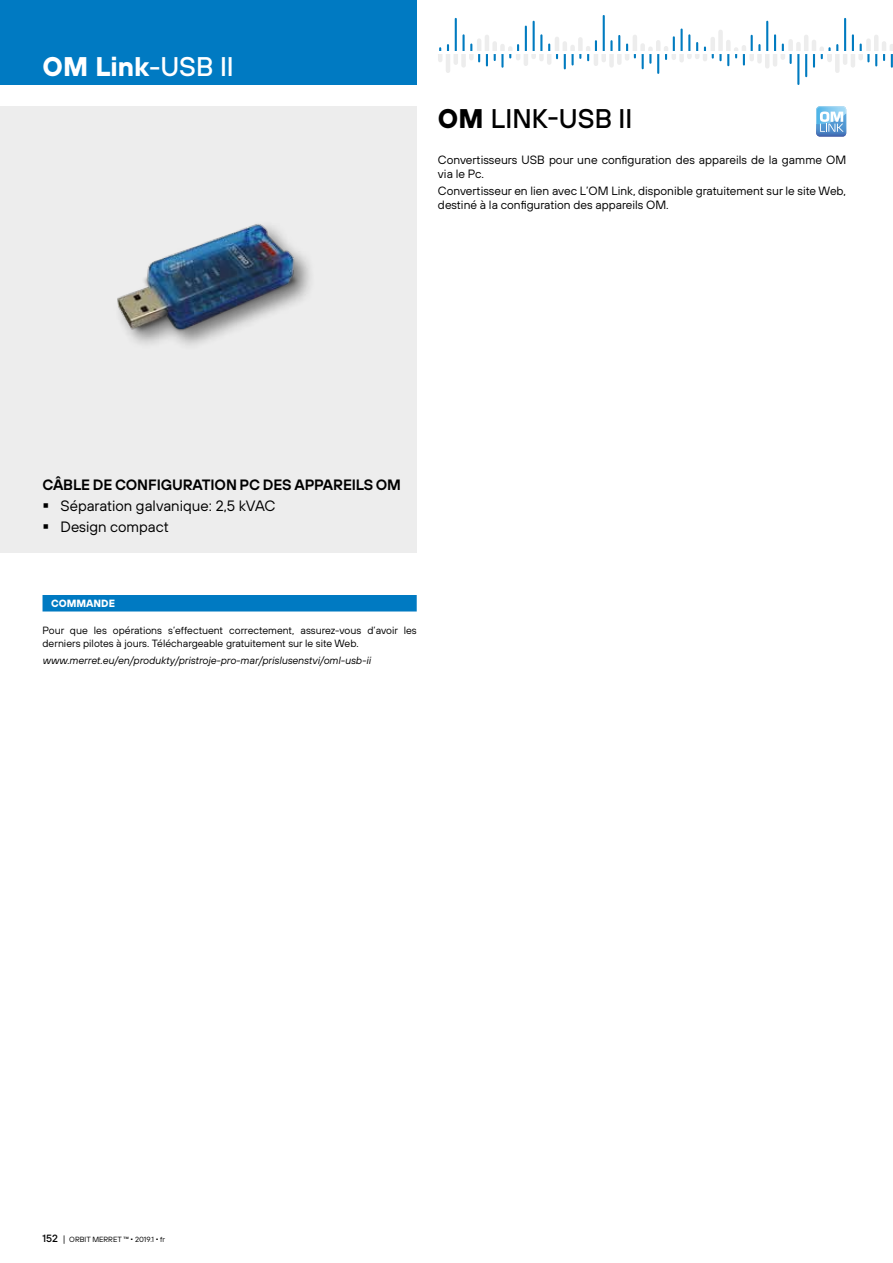
<style>
.page{position:relative;width:893px;height:1263px;background:#fff}
.page>*{position:absolute;margin:0;border:0;box-sizing:border-box;transform-origin:0 0}
.t1{font:500 27px "TT Hoves";color:#000}
.t2{font:700 27px "TT Hoves";color:#fff}
.t3{font:15px/20.9px "TT Hoves";color:#000}
.t4{font:600 15px "TT Hoves";letter-spacing:-.01em;color:#000}
.t5{font:12px/14.4px "TT Hoves";color:#000}
.t6{font:10.5px/13.5px "TT Hoves";color:#000}
.t7{font:italic 10.5px "TT Hoves";color:#000}
.t8{font:700 10.5px "TT Hoves";color:#fff}
.t9{font:7.5px "TT Hoves";color:#000}
.s1{font-weight:500}
.s2{font-weight:700}
.s3{font-weight:500;font-size:10.5px}
.s4{font-size:9px}
</style>
<div class="page">
<div style="left:0;top:0;width:417px;height:85px;background:#007ac2"></div>
<hr style="left:462px;top:35px;width:3px;height:18px;background:#007bc0">
<hr style="left:455px;top:19px;width:2px;height:34px;background:#007bc0">
<hr style="left:533px;top:22px;width:2px;height:31px;background:#007bc0">
<hr style="left:525px;top:27px;width:2px;height:26px;background:#007bc0">
<hr style="left:603px;top:16px;width:2px;height:37px;background:#007bc0">
<hr style="left:681px;top:30px;width:2px;height:23px;background:#007bc0">
<hr style="left:766px;top:22px;width:2px;height:31px;background:#007bc0">
<hr style="left:501px;top:53px;width:3px;height:14px;background:#007bc0">
<svg style="left:486px;top:54px;width:2px;height:11px"></svg>
<hr style="left:657px;top:53px;width:2px;height:20px;background:#007bc0">
<hr style="left:805px;top:53px;width:2px;height:23px;background:#007bc0">
<hr style="left:797px;top:53px;width:2px;height:31px;background:#007bc0">
<svg style="left:774px;top:35px;width:18px;height:28px"></svg>
<hr style="left:524px;top:54px;width:4px;height:10px;background:#ededed">
<div style="left:461px;top:54px;width:5px;height:11px;background:#ededed"></div>
<svg style="left:469px;top:45px;width:11px;height:16px"></svg>
<svg style="left:438px;top:45px;width:11px;height:15px"></svg>
<hr style="left:446px;top:54px;width:4px;height:17px;background:#ededed">
<div style="left:453px;top:54px;width:5px;height:9px;background:#ededed"></div>
<hr style="left:765px;top:54px;width:4px;height:12px;background:#ededed">
<hr style="left:773px;top:54px;width:4px;height:10px;background:#ededed">
<hr style="left:656px;top:42px;width:4px;height:10px;background:#ededed">
<svg style="left:531px;top:35px;width:122px;height:33px"></svg>
<hr style="left:477px;top:41px;width:4px;height:11px;background:#ededed">
<hr style="left:485px;top:37px;width:4px;height:15px;background:#ededed">
<div style="left:492px;top:43px;width:5px;height:9px;background:#ededed"></div>
<div style="left:788px;top:41px;width:5px;height:11px;background:#ededed"></div>
<div style="left:796px;top:44px;width:5px;height:8px;background:#ededed"></div>
<hr style="left:804px;top:37px;width:4px;height:15px;background:#ededed">
<hr style="left:812px;top:42px;width:4px;height:10px;background:#ededed">
<div style="left:718px;top:32px;width:5px;height:20px;background:#ededed"></div>
<svg style="left:664px;top:35px;width:98px;height:30px"></svg>
<svg style="left:494px;top:45px;width:26px;height:15px"></svg>
<hr style="left:433px;top:52px;width:399px;height:2px;background:#fff">
<hr style="left:844px;top:19px;width:2px;height:34px;background:#007bc0">
<hr style="left:892px;top:16px;width:1px;height:37px;background:#007bc0">
<hr style="left:892px;top:53px;width:1px;height:31px;background:#007bc0">
<div style="left:835px;top:54px;width:5px;height:17px;background:#ededed"></div>
<svg style="left:813px;top:35px;width:56px;height:32px"></svg>
<div style="left:866px;top:41px;width:5px;height:11px;background:#ededed"></div>
<hr style="left:874px;top:37px;width:4px;height:15px;background:#ededed">
<svg style="left:875px;top:27px;width:18px;height:49px"></svg>
<hr style="left:823px;top:52px;width:70px;height:2px;background:#fff">
<div style="left:0;top:106px;width:417px;height:447px;background:#ededed"></div>
<div style="left:43px;top:595px;width:374px;height:16px;background:#007ac2"></div>
<img style="left:117px;top:224px;width:193px;height:122px">
<svg style="left:816px;top:106px;width:30px;height:31px"></svg>
<h1 class="t2" style="left:43px;top:48px;width:193px">OM Link<span class="s1">-USB II</span></h1>
<h1 class="t1" style="left:438px;top:102px;width:196px"><span class="s2">OM</span> LINK-USB II</h1>
<p class="t5" style="left:438px;top:152px;width:410px">Convertisseurs USB pour une configuration des appareils de la gamme OM via le Pc.</p>
<p class="t5" style="left:438px;top:183px;width:410px">Convertisseur en lien avec L’OM Link, disponible gratuitement sur le site Web, destiné à la configuration des appareils OM.</p>
<p class="t4" style="left:43px;top:475px;width:360px">CÂBLE DE CONFIGURATION PC DES APPAREILS OM</p>
<p class="t3" style="left:61px;top:495px;width:216px">Séparation galvanique: 2,5 kVAC<br>Design compact</p>
<p class="t8" style="left:51px;top:596px;width:65px">COMMANDE</p>
<p class="t6" style="left:43px;top:623px;width:376px">Pour que les opérations s’effectuent correctement, assurez-vous d’avoir les derniers pilotes à jours. Téléchargeable gratuitement sur le site Web.</p>
<p class="t7" style="left:43px;top:653px;width:330px">www.merret.eu/en/produkty/pristroje-pro-mar/prislusenstvi/oml-usb-ii</p>
<p class="t9" style="left:43px;top:1234px;width:124px"><span class="s3">152</span> <span class="s4">|</span> ORBIT MERRET ™ 2019.1 fr</p>
</div>
